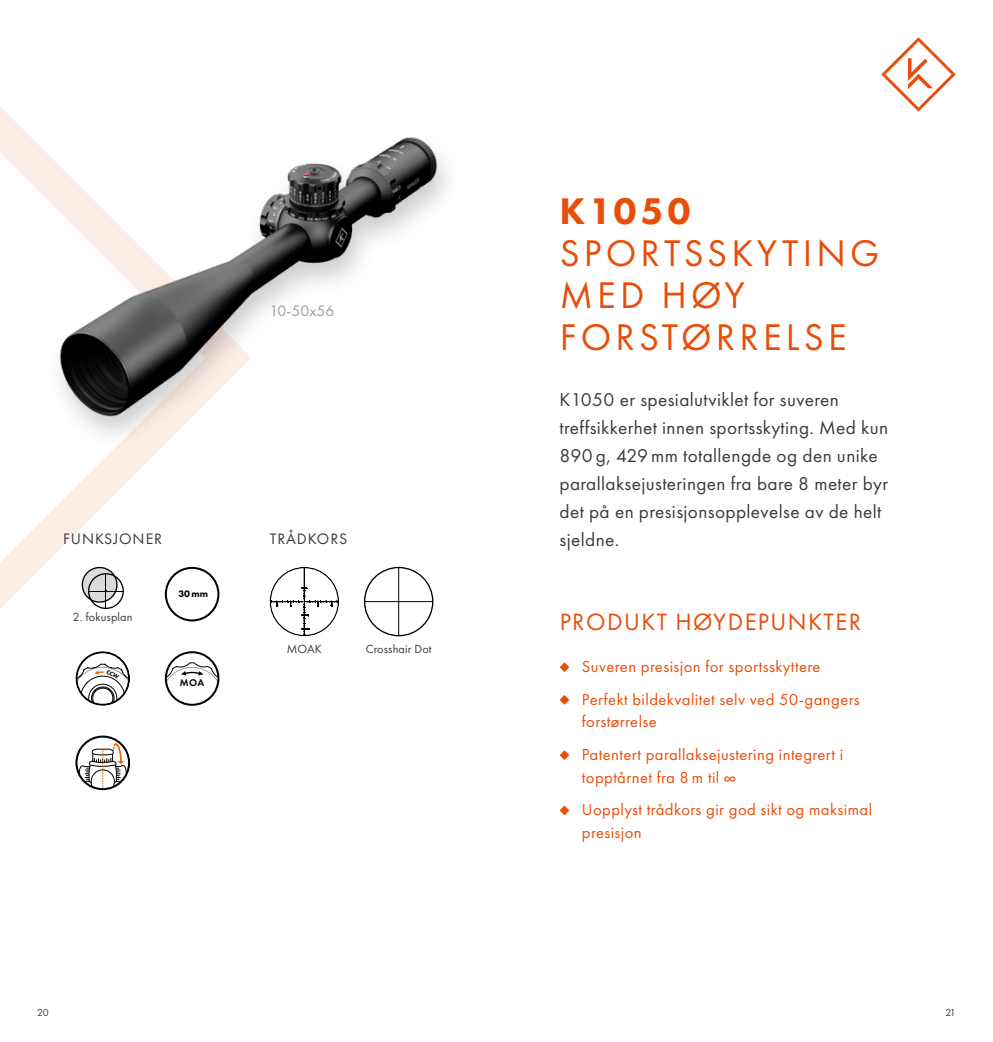
<style>
.page{position:relative;width:993px;height:1042px;background:#fff}
.page>*{position:absolute;margin:0;border:0;box-sizing:border-box;transform-origin:0 0}
.t1{font:38.5px/42px "Futura PT";letter-spacing:.11em;color:#e94d0a}
.t2{font:800 38.5px "Futura PT";letter-spacing:.1em;color:#e94d0a}
.t3{font:24.5px "Futura PT";letter-spacing:.06em;color:#e94d0a}
.t4{font:19.25px/28px "Futura PT";letter-spacing:.02em;color:#3b3b3a}
.t5{font:16.62px/32.6px "Futura PT";letter-spacing:.025em;color:#e94d0a}
.t6{font:15.75px "Futura PT";letter-spacing:.06em;color:#3b3b3a}
.t7{font:15.75px "Futura PT";color:#9c9d9d}
.t8{font:12.25px "Futura PT";letter-spacing:.01em;color:#3b3b3a}
.t9{font:10.5px "Futura PT";color:#3b3b3a}
.t10{font:600 10.15px "Futura PT";color:#000}
.t11{font:800 9.8px "Futura PT";color:#000}
.s1{font-size:17.5px}
</style>
<div class="page">
<svg style="left:0;top:107px;width:220px;height:669px"></svg>
<svg style="left:881px;top:37px;width:74px;height:75px"></svg>
<svg style="left:559px;top:662px;width:10px;height:10px"></svg>
<svg style="left:559px;top:695px;width:10px;height:10px"></svg>
<svg style="left:559px;top:750px;width:10px;height:10px"></svg>
<svg style="left:559px;top:805px;width:10px;height:10px"></svg>
<svg style="left:271px;top:567px;width:67px;height:69px"></svg>
<div style="left:269px;top:567px;width:70px;height:69px;border:1px solid #000;border-radius:50%"></div>
<hr style="left:398px;top:567px;width:1px;height:69px;background:#000">
<hr style="left:364px;top:601px;width:68px;height:1px;background:#000">
<div style="left:364px;top:567px;width:69px;height:69px;border:1px solid #000;border-radius:50%"></div>
<svg style="left:82px;top:567px;width:42px;height:42px"></svg>
<div style="left:165px;top:567px;width:54px;height:54px;border:2px solid #000;border-radius:50%"></div>
<div style="left:75px;top:651px;width:55px;height:55px;border:2px solid #000;border-radius:50%"></div>
<svg style="left:166px;top:662px;width:52px;height:43px"></svg>
<div style="left:165px;top:651px;width:54px;height:55px;border:2px solid #000;border-radius:50%"></div>
<div style="left:75px;top:735px;width:55px;height:55px;border:2px solid #000;border-radius:50%"></div>
<svg style="left:78px;top:743px;width:49px;height:45px"></svg>
<div style="left:44px;top:131px;width:417px;height:320px;background:#000;opacity:.2"></div>
<img style="left:58px;top:135px;width:380px;height:282px">
<svg style="left:76px;top:663px;width:53px;height:42px"></svg>
<p class="t7" style="left:269px;top:301px;width:66px">10-50x56</p>
<p class="t6" style="left:63px;top:529px;width:100px">FUNKSJONER</p>
<p class="t8" style="left:73px;top:610px;width:61px">2. fokusplan</p>
<p class="t11" style="left:178px;top:588px;width:31px">30 mm</p>
<p class="t10" style="left:180px;top:676px;width:26px">MOA</p>
<p class="t6" style="left:269px;top:529px;width:79px">TRÅDKORS</p>
<p class="t8" style="left:287px;top:642px;width:36px">MOAK</p>
<p class="t8" style="left:365px;top:642px;width:67px">Crosshair Dot</p>
<h1 class="t2" style="left:559px;top:187px;width:132px">K1050</h1>
<h1 class="t1" style="left:559px;top:232px;width:321px">SPORTSSKYTING<br>MED HØY<br>FORSTØRRELSE</h1>
<p class="t4" style="left:559px;top:385px;width:330px">K1050 er spesialutviklet for suveren treffsikkerhet innen sportsskyting. Med kun 890 g, 429mm totallengde og den unike parallaksejusteringen fra bare 8 meter byr det på en presisjonsopplevelse av de helt sjeldne.</p>
<h2 class="t3" style="left:559px;top:607px;width:303px">PRODUKT HØYDEPUNKTER</h2>
<p class="t5" style="left:581px;top:650px;width:279px">Suveren presisjon for sportsskyttere<br>Perfekt bildekvalitet selv ved 50-gangers</p>
<p class="t5" style="left:581px;top:705px;width:263px">forstørrelse<br>Patentert parallaksejustering integrert i</p>
<p class="t5" style="left:581px;top:761px;width:291px">topptårnet fra 8 m til <span class="s1">∞<br></span>Uopplyst trådkors gir god sikt og maksimal</p>
<p class="t5" style="left:581px;top:816px;width:61px">presisjon</p>
<p class="t9" style="left:37px;top:1006px;width:13px">20</p>
<p class="t9" style="left:945px;top:1006px;width:12px">21</p>
</div>
